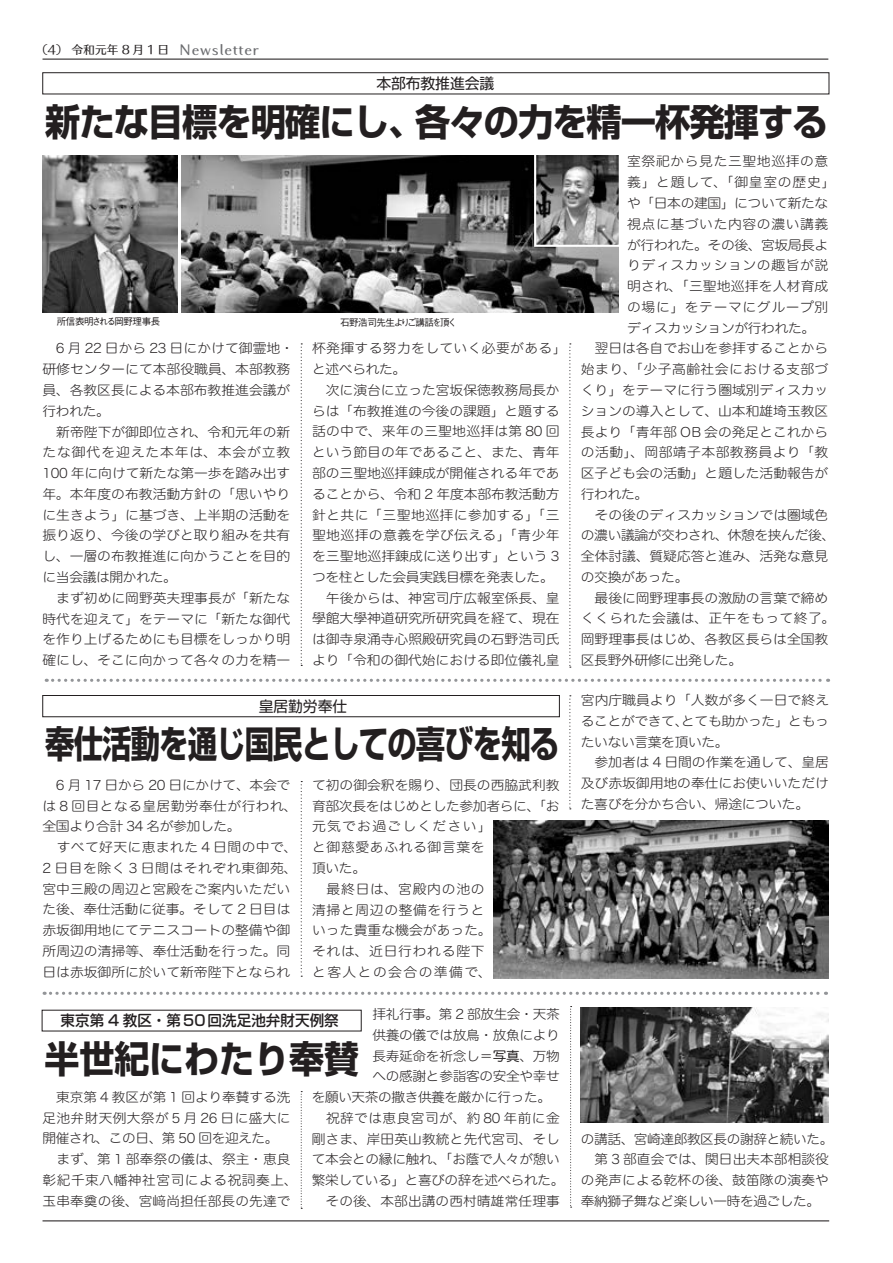
<style>
.page{position:relative;width:893px;height:1263px;background:#fff}
.page>*{position:absolute;margin:0;border:0;box-sizing:border-box;transform-origin:0 0}
.t1{font:700 37.2px "Shin Go Pr 5";letter-spacing:-.03em;color:#231f20;scale:.95 1}
.t2{font:700 37.2px "Shin Go Pr 5";letter-spacing:-.03em;color:#231f20;scale:.79 1}
.t3{font:700 37.2px "Shin Go Pr 5";color:#231f20;scale:.94 1}
.t4{font:500 14.85px "Soft Go Std";color:#231f20}
.t5{font:14.85px "Soft Go Std";letter-spacing:-.01em;color:#231f20}
.t6{font:13.2px/20.7px "Hira Maru Std W2";letter-spacing:-.005em;color:#231f20;scale:1.05 1}
.t7{font:13.2px/20.7px "Hira Maru Std W2";letter-spacing:.045em;color:#231f20;scale:1.05 1}
.t8{font:13.2px/20.7px "Hira Maru Std W2";letter-spacing:-.005em;color:#231f20;scale:1.04 1}
.t9{font:13.2px/20.7px "Hira Maru Std W2";letter-spacing:-.03em;color:#231f20;scale:1.04 1}
.t10{font:13.2px "Hira Maru Std W2";letter-spacing:-.03em;color:#231f20;scale:1.05 1}
.t11{font:13.2px "Hira Maru Std W2";letter-spacing:.03em;color:#231f20;scale:1.05 1}
.t12{font:13.2px "Hira Maru Std W2";letter-spacing:-.025em;color:#231f20;scale:1.04 1}
.t13{font:13.2px "Hira Maru Std W2";letter-spacing:.035em;color:#231f20;scale:1.04 1}
.t14{font:13.2px "Hira Maru Std W2";letter-spacing:.015em;color:#231f20;scale:1.04 1}
.t15{font:13.2px "Hira Maru Std W2";letter-spacing:.05em;color:#231f20;scale:1.05 1}
.t16{font:11.7px "UD Typos 510 Std";color:#231f20}
.t17{font:500 9.6px "Gothic BBB Pr 5";letter-spacing:-.12em;color:#231f20}
.t18{font:500 9.6px "Gothic BBB Pr 5";letter-spacing:-.055em;color:#231f20}
.s1{font-family:"Echo Std";font-weight:700;font-size:13.8px;color:#6c6d70}
.s2{font-family:"Hira Maru Std W4"}
</style>
<div class="page">
<hr style="left:43px;top:59px;width:785px;height:1px;background:#231f20">
<hr style="left:43px;top:1220px;width:786px;height:1px;background:#231f20">
<svg style="left:301px;top:343px;width:1px;height:323px"></svg>
<svg style="left:569px;top:343px;width:2px;height:325px"></svg>
<svg style="left:53px;top:679px;width:776px;height:3px"></svg>
<div style="left:43px;top:72px;width:786px;height:22px;background:#fff;border:1px solid #231f20"></div>
<img style="left:182px;top:155px;width:437px;height:157px">
<img style="left:43px;top:155px;width:135px;height:157px">
<svg style="left:301px;top:781px;width:1px;height:196px"></svg>
<svg style="left:569px;top:695px;width:2px;height:114px"></svg>
<div style="left:43px;top:695px;width:517px;height:22px;background:#fff;border:1px solid #231f20"></div>
<svg style="left:44px;top:992px;width:782px;height:3px"></svg>
<svg style="left:570px;top:1006px;width:2px;height:202px"></svg>
<svg style="left:301px;top:1091px;width:1px;height:118px"></svg>
<img style="left:581px;top:1008px;width:247px;height:115px">
<img style="left:493px;top:821px;width:336px;height:157px">
<img style="left:537px;top:156px;width:81px;height:88px">
<div style="left:534px;top:153px;width:87px;height:94px;border:2px solid #fff"></div>
<p class="t16" style="left:37px;top:40px;width:224px">（4）　令和元年 8 月 1 日　<span class="s1">Newsletter</span></p>
<p class="t5" style="left:376px;top:73px;width:120px">本部布教推進会議</p>
<h1 class="t1" style="left:45px;top:92px;width:825px">新たな目標を明確にし、各々の力を精一杯発揮する</h1>
<p class="t18" style="left:57px;top:314px;width:105px">所信表明される岡野理事長</p>
<p class="t17" style="left:340px;top:315px;width:118px">石野浩司先生よりご講話を頂く</p>
<p class="t6" style="left:43px;top:338px;width:241px">　6 月 22 日から 23 日にかけて御霊地・研修センターにて本部役職員、本部教務員、各教区長による本部布教推進会議が行われた。<br>　新帝陛下が御即位され、令和元年の新たな御代を迎えた本年は、本会が立教<br>100 年に向けて新たな第一歩を踏み出す年。本年度の布教活動方針の「思いやりに生きよう」に基づき、上半期の活動を振り返り、今後の学びと取り組みを共有し、一層の布教推進に向かうことを目的に当会議は開かれた。<br>　まず初めに岡野英夫理事長が「新たな時代を迎えて」をテーマに「新たな御代を作り上げるためにも目標をしっかり明確にし、そこに向かって各々の力を精一</p>
<p class="t6" style="left:312px;top:338px;width:244px">杯発揮する努力をしていく必要がある」と述べられた。<br>　次に演台に立った宮坂保徳教務局長からは「布教推進の今後の課題」と題する話の中で、来年の三聖地巡拝は第 80 回という節目の年であること、また、青年部の三聖地巡拝錬成が開催される年であることから、令和 2 年度本部布教活動方針と共に「三聖地巡拝に参加する」「三聖地巡拝の意義を学び伝える」「青少年を三聖地巡拝錬成に送り出す」という 3つを柱とした会員実践目標を発表した。　午後からは、神宮司庁広報室係長、皇學館大學神道研究所研究員を経て、現在は御寺泉涌寺心照殿研究員の石野浩司氏より「令和の御代始における即位儀礼皇</p>
<p class="t5" style="left:259px;top:695px;width:90px">皇居勤労奉仕</p>
<h1 class="t2" style="left:45px;top:715px;width:652px">奉仕活動を通じ国民としての喜びを知る</h1>
<p class="t6" style="left:43px;top:774px;width:244px">　6 月 17 日から 20 日にかけて、本会では 8 回目となる皇居勤労奉仕が行われ、全国より合計 34 名が参加した。<br>　すべて好天に恵まれた 4 日間の中で、<br>2 日目を除く 3 日間はそれぞれ東御苑、宮中三殿の周辺と宮殿をご案内いただいた後、奉仕活動に従事。そして 2 日目は赤坂御用地にてテニスコートの整備や御所周辺の清掃等、奉仕活動を行った。同日は赤坂御所に於いて新帝陛下となられ</p>
<p class="t7" style="left:312px;top:774px;width:237px">て初の御会釈を賜り、団長の西脇武利教育部次長をはじめとした参加者らに、「お元気でお過ごしください」<br>と御慈愛あふれる御言葉を<br>頂いた。<br>　最終日は、宮殿内の池の<br>清掃と周辺の整備を行うと<br>いった貴重な機会があった。<br>それは、近日行われる陛下<br>と客人との会合の準備で、</p>
<p class="t9" style="left:372px;top:1003px;width:182px">拝礼行事。第 2 部放生会・天茶</p>
<p class="t12" style="left:372px;top:1025px;width:182px">供養の儀では放鳥・放魚により</p>
<p class="t12" style="left:372px;top:1046px;width:182px">長寿延命を祈念し＝<span class="s2">写真</span>、万物</p>
<p class="t12" style="left:372px;top:1067px;width:182px">への感謝と参詣客の安全や幸せ</p>
<p class="t9" style="left:312px;top:1087px;width:232px">を願い天茶の撒き供養を厳かに行った。</p>
<p class="t13" style="left:312px;top:1108px;width:240px">　祝辞では恵良宮司が、約 80 年前に金</p>
<p class="t14" style="left:312px;top:1129px;width:240px">剛さま、岸田英山教統と先代宮司、そし</p>
<p class="t8" style="left:312px;top:1149px;width:240px">て本会との縁に触れ、「お蔭で人々が憩い</p>
<p class="t9" style="left:312px;top:1170px;width:244px">繁栄している」と喜びの辞を述べられた。</p>
<p class="t8" style="left:312px;top:1190px;width:240px">　その後、本部出講の西村晴雄常任理事</p>
<p class="t4" style="left:61px;top:1010px;width:280px">東京第 4 教区・第 50回洗足池弁財天例祭</p>
<h1 class="t3" style="left:44px;top:1029px;width:336px">半世紀にわたり奉賛</h1>
<p class="t8" style="left:43px;top:1086px;width:247px">　東京第 4 教区が第 1 回より奉賛する洗足池弁財天例大祭が 5 月 26 日に盛大に開催され、この日、第 50 回を迎えた。<br>　まず、第 1 部奉祭の儀は、祭主・恵良彰紀千束八幡神社宮司による祝詞奏上、玉串奉奠の後、宮﨑尚担任部長の先達で</p>
<p class="t7" style="left:627px;top:151px;width:193px">室祭祀から見た三聖地巡拝の意</p>
<p class="t15" style="left:627px;top:173px;width:200px">義」と題して、「御皇室の歴史」</p>
<p class="t10" style="left:627px;top:193px;width:193px">や「日本の建国」について新たな</p>
<p class="t7" style="left:627px;top:213px;width:193px">視点に基づいた内容の濃い講義</p>
<p class="t10" style="left:627px;top:235px;width:193px">が行われた。その後、宮坂局長よ</p>
<p class="t7" style="left:627px;top:255px;width:193px">りディスカッションの趣旨が説</p>
<p class="t6" style="left:627px;top:276px;width:193px">明され、「三聖地巡拝を人材育成</p>
<p class="t7" style="left:627px;top:296px;width:193px">の場に」をテーマにグループ別</p>
<p class="t10" style="left:627px;top:318px;width:181px">ディスカッションが行われた。</p>
<p class="t6" style="left:581px;top:338px;width:237px">　翌日は各自でお山を参拝することから</p>
<p class="t11" style="left:581px;top:360px;width:237px">始まり、「少子高齢社会における支部づ</p>
<p class="t6" style="left:581px;top:379px;width:237px">くり」をテーマに行う圏域別ディスカッ</p>
<p class="t6" style="left:581px;top:400px;width:237px">ションの導入として、山本和雄埼玉教区</p>
<p class="t6" style="left:581px;top:421px;width:237px">長より「青年部 OB 会の発足とこれから</p>
<p class="t11" style="left:581px;top:443px;width:237px">の活動」、岡部靖子本部教務員より「教</p>
<p class="t6" style="left:581px;top:463px;width:237px">区子ども会の活動」と題した活動報告が</p>
<p class="t6" style="left:581px;top:483px;width:66px">行われた。</p>
<p class="t6" style="left:581px;top:504px;width:237px">　その後のディスカッションでは圏域色</p>
<p class="t10" style="left:581px;top:526px;width:244px">の濃い議論が交わされ、休憩を挟んだ後、</p>
<p class="t6" style="left:581px;top:546px;width:237px">全体討議、質疑応答と進み、活発な意見</p>
<p class="t10" style="left:581px;top:567px;width:104px">の交換があった。</p>
<p class="t6" style="left:581px;top:587px;width:237px">　最後に岡野理事長の激励の言葉で締め</p>
<p class="t11" style="left:581px;top:609px;width:244px">くくられた会議は、正午をもって終了。</p>
<p class="t6" style="left:581px;top:629px;width:237px">岡野理事長はじめ、各教区長らは全国教</p>
<p class="t10" style="left:581px;top:650px;width:155px">区長野外研修に出発した。</p>
<p class="t6" style="left:581px;top:689px;width:238px">宮内庁職員より「人数が多く一日で終えることができて、とても助かった」ともったいない言葉を頂いた。<br>　参加者は 4 日間の作業を通して、皇居及び赤坂御用地の奉仕にお使いいただけた喜びを分かち合い、帰途についた。</p>
<p class="t9" style="left:581px;top:1128px;width:244px">の講話、宮崎達郎教区長の謝辞と続いた。　第 3 部直会では、関日出夫本部相談役の発声による乾杯の後、鼓笛隊の演奏や奉納獅子舞など楽しい一時を過ごした。</p>
</div>
